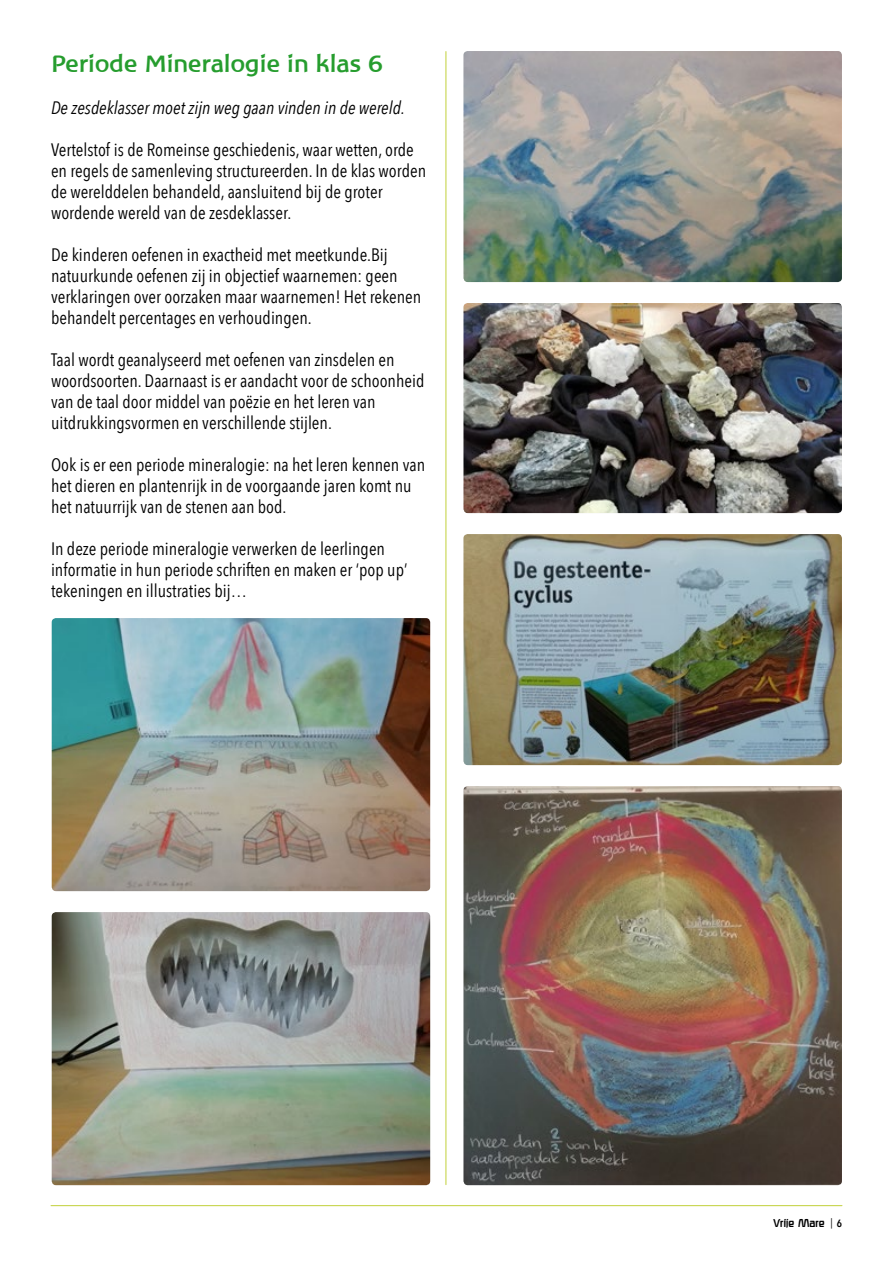
<style>
.page{position:relative;width:893px;height:1263px;background:#fff}
.page>*{position:absolute;margin:0;border:0;box-sizing:border-box;transform-origin:0 0}
.t1{font:700 24px "Baar Philos";color:#269d2e}
.t2{font:18px/21px "Avenir Next Condensed";color:#000}
.t3{font:italic 18px "Avenir Next Condensed";color:#000}
.t4{font:700 10.5px "Roggenkamp";color:#000;scale:.95 1}
.s1{font-family:"Avenir Next Condensed";font-weight:400}
.s2{font-family:"Avenir Next Condensed";font-weight:600}
</style>
<div class="page">
<hr style="left:51px;top:1205px;width:791px;height:1px;background:#c8d54f">
<hr style="left:445px;top:52px;width:1px;height:1132px;background:#c8d54f">
<img style="left:463px;top:51px;width:379px;height:231px">
<img style="left:463px;top:303px;width:379px;height:210px">
<img style="left:463px;top:534px;width:379px;height:231px">
<img style="left:463px;top:786px;width:379px;height:399px">
<img style="left:52px;top:618px;width:378px;height:273px">
<img style="left:52px;top:912px;width:378px;height:273px">
<h1 class="t1" style="left:51px;top:50px;width:333px">Periode Mineralogie in klas 6</h1>
<p class="t3" style="left:51px;top:97px;width:355px">De zesdeklasser moet zijn weg gaan vinden in de wereld.</p>
<p class="t2" style="left:51px;top:138px;width:377px">Vertelstof is de Romeinse geschiedenis, waar wetten, orde en regels de samenleving structureerden. In de klas worden de werelddelen behandeld, aansluitend bij de groter wordende wereld van de zesdeklasser.</p>
<p class="t2" style="left:51px;top:243px;width:372px">De kinderen oefenen in exactheid met meetkunde.Bij natuurkunde oefenen zij in objectief waarnemen: geen verklaringen over oorzaken maar waarnemen! Het rekenen behandelt percentages en verhoudingen.</p>
<p class="t2" style="left:51px;top:348px;width:375px">Taal wordt geanalyseerd met oefenen van zinsdelen en woordsoorten. Daarnaast is er aandacht voor de schoonheid van de taal door middel van poëzie en het leren van uitdrukkingsvormen en verschillende stijlen.</p>
<p class="t2" style="left:51px;top:453px;width:376px">Ook is er een periode mineralogie: na het leren kennen van het dieren en plantenrijk in de voorgaande jaren komt nu het natuurrijk van de stenen aan bod.</p>
<p class="t2" style="left:51px;top:537px;width:358px">In deze periode mineralogie verwerken de leerlingen informatie in hun periode schriften en maken er ‘pop up’ tekeningen en illustraties bij…</p>
<p class="t4" style="left:773px;top:1216px;width:74px">Vrije Mare <span class="s1">|</span> <span class="s2">6</span></p>
</div>
